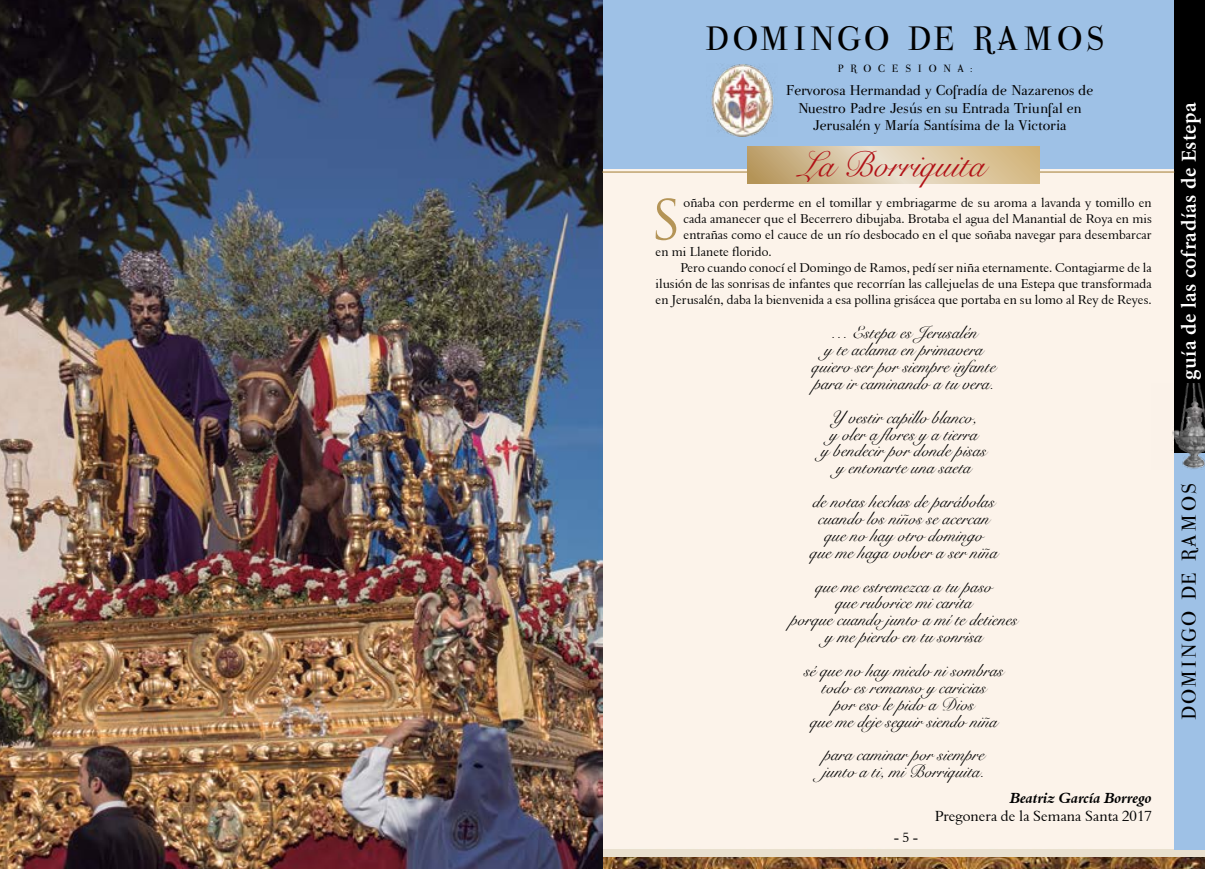
<style>
.page{position:relative;width:1205px;height:869px;background:#fff}
.page>*{position:absolute;margin:0;border:0;box-sizing:border-box;transform-origin:0 0}
.t1{font:53.62px "Trajan Pro";color:#b49457}
.t2{font:40px "Parma Petit";letter-spacing:.1em;color:#000}
.t3{font:35px "Snell Roundhand";color:#b11116}
.t4{font:23.75px "Parma Petit";letter-spacing:.095em;color:#000}
.t5{font:600 21.25px "Minion Pro";letter-spacing:.02em;color:#fff}
.t6{font:17.5px/16.9px "Snell Roundhand";color:#000;text-align:center}
.t7{font:16.88px/17.5px "Parma Petit";color:#000;text-align:center}
.t8{font:15px "Aldine 401 BT Roman A";color:#000}
.t9{font:15px "Aldine 401 BT Bold Italic A";color:#000}
.t10{font:13.75px "Aldine 401 BT Roman A";color:#000}
.t11{font:13.12px "Aldine 401 BT Roman A";color:#000}
.t12{font:12.5px "Parma Petit";letter-spacing:.54em;color:#000}
</style>
<div class="page">
<div style="left:603px;top:168px;width:602px;height:700px;background:#fcf3ea"></div>
<div style="left:0;top:849px;width:1205px;height:7px;background:#e9e0cf"></div>
<div style="left:602px;top:0;width:603px;height:168px;background:#9ec1e6"></div>
<img style="left:711px;top:64px;width:63px;height:72px">
<img style="left:0;top:0;width:603px;height:868px">
<div style="left:1174px;top:452px;width:31px;height:397px;background:#9ec1e6"></div>
<div style="left:1174px;top:0;width:31px;height:452px;background:#000"></div>
<img style="left:1152px;top:383px;width:53px;height:86px">
<hr style="left:602px;top:171px;width:572px;height:2px;background:#b49457">
<svg style="left:748px;top:146px;width:291px;height:37px;background:#d6c19b"></svg>
<h2 class="t2" style="left:705px;top:16px;width:401px">DOMINGO DE RAMOS</h2>
<p class="t12" style="left:838px;top:62px;width:135px">PROCESIONA:</p>
<p class="t7" style="left:786px;top:82px;width:309px">Fervorosa Hermandad y Cofradía de Nazarenos de<br>Nuestro Padre Jesús en su Entrada Triunfal en<br>Jerusalén y María Santísima de la Victoria</p>
<h3 class="t3" style="left:799px;top:136px;width:187px">La Borriquita</h3>
<h1 class="t1" style="left:650px;top:186px;width:32px">S</h1>
<p class="t11" style="left:683px;top:194px;width:470px">oñaba con perderme en el tomillar y embriagarme de su aroma a lavanda y tomillo en</p>
<p class="t11" style="left:683px;top:210px;width:470px">cada amanecer que el Becerrero dibujaba. Brotaba el agua del Manantial de Roya en mis</p>
<p class="t11" style="left:683px;top:227px;width:470px">entrañas como el cauce de un río desbocado en el que soñaba navegar para desembarcar</p>
<p class="t11" style="left:656px;top:243px;width:117px">en mi Llanete florido.</p>
<p class="t11" style="left:680px;top:259px;width:473px">Pero cuando conocí el Domingo de Ramos, pedí ser niña eternamente. Contagiarme de la</p>
<p class="t11" style="left:656px;top:275px;width:497px">ilusión de las sonrisas de infantes que recorrían las callejuelas de una Estepa que transformada</p>
<p class="t11" style="left:656px;top:292px;width:498px">en Jerusalén, daba la bienvenida a esa pollina grisácea que portaba en su lomo al Rey de Reyes.</p>
<p class="t6" style="left:812px;top:323px;width:185px">… Estepa es Jerusalén<br>y te aclama en primavera quiero ser por siempre infante para ir caminando a tu vera.</p>
<p class="t6" style="left:821px;top:408px;width:167px">Y vestir capillo blanco,<br>y oler a flores y a tierra<br>y bendecir por donde pisas y entonarte una saeta</p>
<p class="t6" style="left:810px;top:492px;width:189px">de notas hechas de parábolas cuando los niños se acercan que no hay otro domingo<br>que me haga volver a ser niña</p>
<p class="t6" style="left:790px;top:577px;width:229px">que me estremezca a tu paso<br>que ruborice mi carita<br>porque cuando junto a mí te detienes y me pierdo en tu sonrisa</p>
<p class="t6" style="left:804px;top:661px;width:201px">sé que no hay miedo ni sombras todo es remanso y caricias<br>por eso le pido a Dios<br>que me deje seguir siendo niña</p>
<p class="t6" style="left:823px;top:745px;width:163px;text-align:left">para caminar por siempre junto a ti, mi Borriquita.</p>
<p class="t9" style="left:1010px;top:788px;width:143px">Beatriz García Borrego</p>
<p class="t8" style="left:935px;top:806px;width:218px">Pregonera de la Semana Santa 2017</p>
<p class="t10" style="left:894px;top:828px;width:26px">- 5 -</p>
<p class="t5" style="left:1174px;top:379px;width:278px;rotate:-90deg">guía de las cofradías de Estepa</p>
<h3 class="t4" style="left:1176px;top:719px;width:238px;rotate:-90deg">DOMINGO DE RAMOS</h3>
</div>
